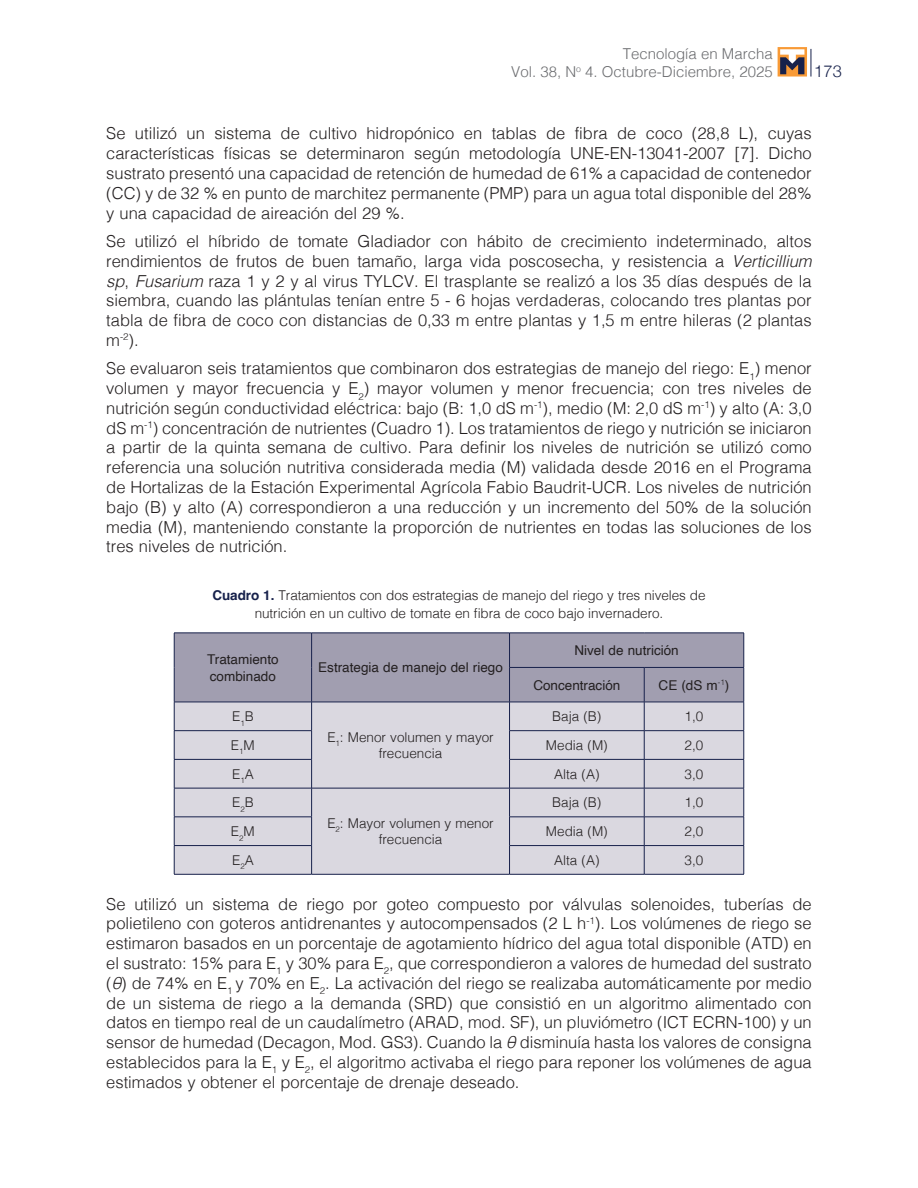
<style>
.page{position:relative;width:918px;height:1188px;background:#fff}
.page>*{position:absolute;margin:0;border:0;box-sizing:border-box;transform-origin:0 0}
.t1{font:300 16.5px/19.8px "Helvetica";color:#231f20;text-align:justify}
.t2{font:300 16.5px "Helvetica Neue";color:#17214b}
.t3{font:300 15px/18px "Helvetica";color:#6c6d70;text-align:right}
.t4{font:300 13.5px/16.2px "Helvetica";letter-spacing:-.005em;color:#231f20;text-align:center}
.t5{font:13.5px/16.2px "Helvetica";color:#231f20}
.s1{font-style:italic}
.s2{font-weight:700;color:#17214b}
</style>
<div class="page">
<svg style="left:811px;top:49px;width:1px;height:28px"></svg>
<svg style="left:778px;top:47px;width:29px;height:30px"></svg>
<svg style="left:780px;top:49px;width:24px;height:25px"></svg>
<svg style="left:174px;top:633px;width:571px;height:241px"></svg>
<hr style="left:174px;top:874px;width:138px;height:1px;background:#17214b">
<hr style="left:312px;top:874px;width:198px;height:1px;background:#17214b">
<hr style="left:510px;top:874px;width:134px;height:1px;background:#17214b">
<hr style="left:644px;top:874px;width:100px;height:1px;background:#17214b">
<p class="t3" style="left:511px;top:43px;width:263px">Tecnología en Marcha<br>Vol. 38, N<sup>o</sup> 4. Octubre-Diciembre, 2025</p>
<p class="t2" style="left:814px;top:57px;width:29px">173</p>
<p class="t1" style="left:106px;top:122px;width:707px">Se utilizó un sistema de cultivo hidropónico en tablas de fibra de coco (28,8 L), cuyas características físicas se determinaron según metodología UNE-EN-13041-2007 [7]. Dicho sustrato presentó una capacidad de retención de humedad de 61% a capacidad de contenedor (CC) y de 32 % en punto de marchitez permanente (PMP) para un agua total disponible del 28% y una capacidad de aireación del 29 %.</p>
<p class="t1" style="left:106px;top:230px;width:707px">Se utilizó el híbrido de tomate Gladiador con hábito de crecimiento indeterminado, altos rendimientos de frutos de buen tamaño, larga vida poscosecha, y resistencia a <span class="s1">Verticillium sp</span>, <span class="s1">Fusarium</span> raza 1 y 2 y al virus TYLCV. El trasplante se realizó a los 35 días después de la siembra, cuando las plántulas tenían entre 5 - 6 hojas verdaderas, colocando tres plantas por tabla de fibra de coco con distancias de 0,33 m entre plantas y 1,5 m entre hileras (2 plantas m<sup>-2</sup>).</p>
<p class="t1" style="left:106px;top:357px;width:707px">Se evaluaron seis tratamientos que combinaron dos estrategias de manejo del riego: E<sub>1</sub>) menor volumen y mayor frecuencia y E<sub>2</sub>) mayor volumen y menor frecuencia; con tres niveles de nutrición según conductividad eléctrica: bajo (B: 1,0 dS m<sup>-1</sup>), medio (M: 2,0 dS m<sup>-1</sup>) y alto (A: 3,0 dS m<sup>-1</sup>) concentración de nutrientes (Cuadro 1). Los tratamientos de riego y nutrición se iniciaron a partir de la quinta semana de cultivo. Para definir los niveles de nutrición se utilizó como referencia una solución nutritiva considerada media (M) validada desde 2016 en el Programa de Hortalizas de la Estación Experimental Agrícola Fabio Baudrit-UCR. Los niveles de nutrición bajo (B) y alto (A) correspondieron a una reducción y un incremento del 50% de la solución media (M), manteniendo constante la proporción de nutrientes en todas las soluciones de los tres niveles de nutrición.</p>
<p class="t4" style="left:212px;top:585px;width:495px;line-height:18px"><span class="s2">Cuadro 1.</span> Tratamientos con dos estrategias de manejo del riego y tres niveles de nutrición en un cultivo de tomate en fibra de coco bajo invernadero.</p>
<p class="t5" style="left:207px;top:652px;width:73px">Tratamiento combinado</p>
<p class="t5" style="left:318px;top:660px;width:186px">Estrategia de manejo del riego</p>
<p class="t5" style="left:574px;top:643px;width:106px">Nivel de nutrición</p>
<p class="t5" style="left:533px;top:677px;width:89px">Concentración</p>
<p class="t5" style="left:659px;top:677px;width:72px">CE (dS m<sup>-1</sup>)</p>
<p class="t4" style="left:232px;top:707px;width:23px">E<sub>1</sub>B</p>
<p class="t4" style="left:552px;top:707px;width:51px">Baja (B)</p>
<p class="t4" style="left:685px;top:707px;width:20px">1,0</p>
<p class="t4" style="left:327px;top:728px;width:168px">E<sub>1</sub>: Menor volumen y mayor frecuencia</p>
<p class="t4" style="left:231px;top:736px;width:25px">E<sub>1</sub>M</p>
<p class="t4" style="left:546px;top:736px;width:63px">Media (M)</p>
<p class="t4" style="left:685px;top:736px;width:20px">2,0</p>
<p class="t4" style="left:232px;top:765px;width:23px">E<sub>1</sub>A</p>
<p class="t4" style="left:554px;top:765px;width:47px">Alta (A)</p>
<p class="t4" style="left:685px;top:765px;width:20px">3,0</p>
<p class="t4" style="left:232px;top:793px;width:23px">E<sub>2</sub>B</p>
<p class="t4" style="left:327px;top:814px;width:168px">E<sub>2</sub>: Mayor volumen y menor frecuencia</p>
<p class="t4" style="left:552px;top:793px;width:51px">Baja (B)</p>
<p class="t4" style="left:685px;top:793px;width:20px">1,0</p>
<p class="t4" style="left:231px;top:822px;width:25px">E<sub>2</sub>M</p>
<p class="t4" style="left:546px;top:822px;width:63px">Media (M)</p>
<p class="t4" style="left:685px;top:822px;width:20px">2,0</p>
<p class="t4" style="left:232px;top:851px;width:23px">E<sub>2</sub>A</p>
<p class="t4" style="left:554px;top:851px;width:47px">Alta (A)</p>
<p class="t4" style="left:685px;top:851px;width:20px">3,0</p>
<p class="t1" style="left:106px;top:893px;width:707px">Se utilizó un sistema de riego por goteo compuesto por válvulas solenoides, tuberías de polietileno con goteros antidrenantes y autocompensados (2 L h<sup>-1</sup>). Los volúmenes de riego se estimaron basados en un porcentaje de agotamiento hídrico del agua total disponible (ATD) en el sustrato: 15% para E<sub>1</sub> y 30% para E<sub>2</sub>, que correspondieron a valores de humedad del sustrato (<span class="s1">θ</span>) de 74% en E<sub>1</sub> y 70% en E<sub>2</sub>. La activación del riego se realizaba automáticamente por medio de un sistema de riego a la demanda (SRD) que consistió en un algoritmo alimentado con datos en tiempo real de un caudalímetro (ARAD, mod. SF), un pluviómetro (ICT ECRN-100) y un sensor de humedad (Decagon, Mod. GS3). Cuando la <span class="s1">θ</span> disminuía hasta los valores de consigna establecidos para la E<sub>1</sub> y E<sub>2</sub>, el algoritmo activaba el riego para reponer los volúmenes de agua estimados y obtener el porcentaje de drenaje deseado.</p>
</div>
